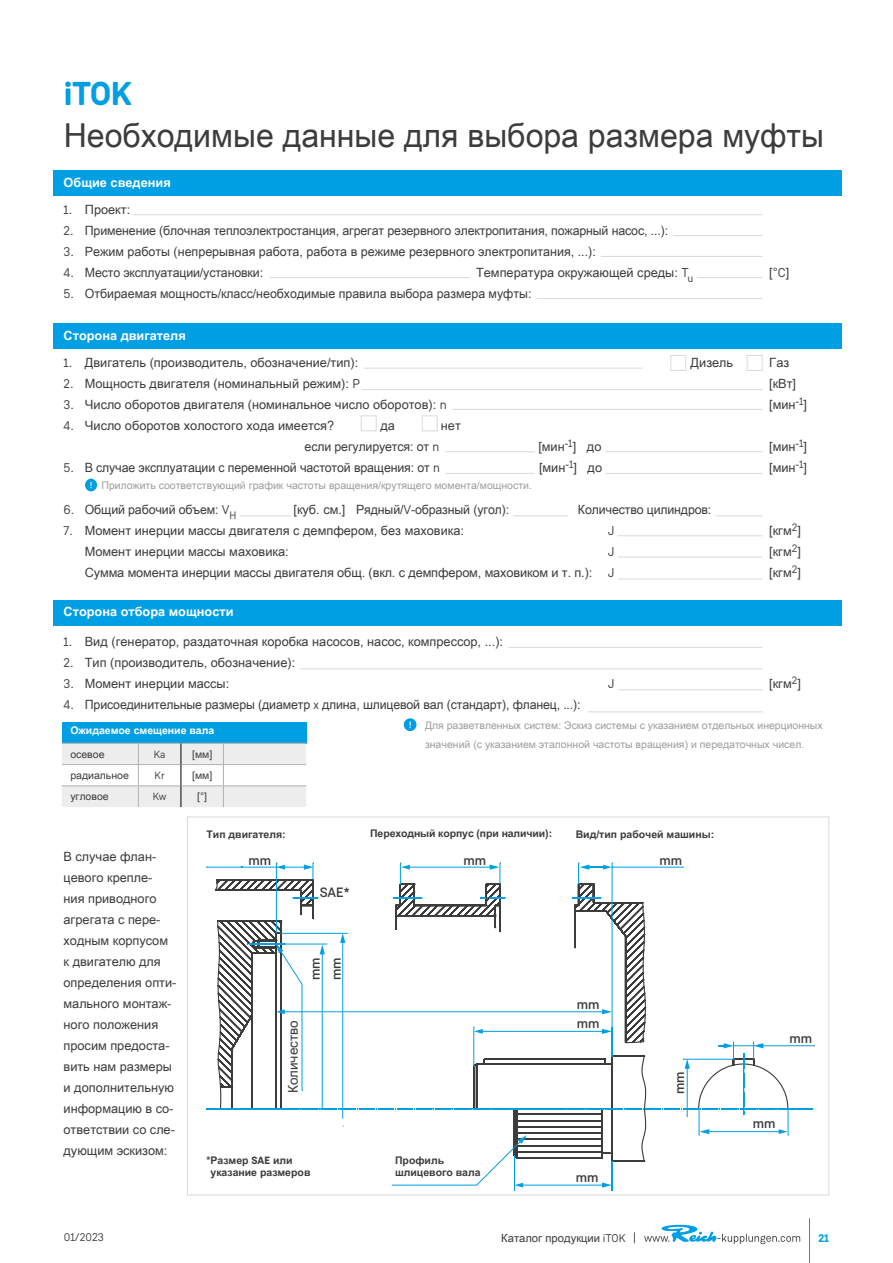
<style>
.page{position:relative;width:893px;height:1263px;background:#fff}
.page>*{position:absolute;margin:0;border:0;box-sizing:border-box;transform-origin:0 0}
.t1{font:33px "Arial Unicode MS";color:#3c3c3b}
.t2{font:700 33px "Weissenhof Grotesk";color:#009fe3}
.t3{font:500 13.5px/20.9px "Weissenhof Grotesk";color:#3c3c3b}
.t4{font:13.5px "Arial Unicode MS";color:#3c3c3b}
.t5{font:12.75px/21px "Arial Unicode MS";color:#3c3c3b}
.t6{font:700 12.75px "Arial Unicode MS";color:#fff}
.t7{font:12.75px "Weissenhof Grotesk";color:#3c3c3b}
.t8{font:11.25px "Arial Unicode MS";color:#3c3c3b}
.t9{font:11.25px "Weissenhof Grotesk";color:#3c3c3b}
.t10{font:700 11.25px "Weissenhof Grotesk";color:#009fe3}
.t11{font:10.5px/19.5px "Arial Unicode MS";color:#9d9d9c}
.t12{font:700 10.5px/12.6px "Arial Unicode MS";color:#3c3c3b}
.t13{font:10.5px "Arial Unicode MS";color:#3c3c3b}
.t14{font:700 10.5px "Arial Unicode MS";color:#fff}
.t15{font:10.5px "Weissenhof Grotesk";color:#3c3c3b}
.s1{font-family:"Weissenhof Grotesk"}
</style>
<div class="page">
<hr style="left:809px;top:1218px;width:1px;height:45px;background:#009fe3">
<svg style="left:644px;top:1224px;width:156px;height:20px"></svg>
<div style="left:54px;top:170px;width:788px;height:25px;background:#009fe3"></div>
<div style="left:54px;top:324px;width:788px;height:25px;background:#009fe3"></div>
<div style="left:54px;top:600px;width:788px;height:26px;background:#009fe3"></div>
<svg style="left:404px;top:718px;width:12px;height:13px"></svg>
<hr style="left:588px;top:711px;width:174px;height:1px;background:#dadada">
<hr style="left:240px;top:515px;width:51px;height:1px;background:#dadada">
<hr style="left:513px;top:515px;width:55px;height:1px;background:#dadada">
<hr style="left:716px;top:515px;width:46px;height:1px;background:#dadada">
<hr style="left:364px;top:368px;width:278px;height:1px;background:#dadada">
<hr style="left:133px;top:214px;width:629px;height:1px;background:#dadada">
<hr style="left:618px;top:535px;width:144px;height:1px;background:#dadada">
<hr style="left:618px;top:557px;width:144px;height:1px;background:#dadada">
<hr style="left:618px;top:579px;width:144px;height:1px;background:#dadada">
<hr style="left:618px;top:689px;width:144px;height:1px;background:#dadada">
<hr style="left:673px;top:235px;width:89px;height:1px;background:#dadada">
<hr style="left:601px;top:256px;width:161px;height:1px;background:#dadada">
<hr style="left:452px;top:409px;width:311px;height:1px;background:#dadada">
<hr style="left:445px;top:451px;width:90px;height:1px;background:#dadada">
<hr style="left:445px;top:473px;width:90px;height:1px;background:#dadada">
<hr style="left:270px;top:277px;width:200px;height:1px;background:#dadada">
<hr style="left:697px;top:277px;width:65px;height:1px;background:#dadada">
<hr style="left:508px;top:647px;width:254px;height:1px;background:#dadada">
<hr style="left:300px;top:668px;width:462px;height:1px;background:#dadada">
<hr style="left:536px;top:298px;width:226px;height:1px;background:#dadada">
<div style="left:670px;top:355px;width:16px;height:16px;border:1px solid #dadada"></div>
<div style="left:747px;top:355px;width:15px;height:16px;border:1px solid #dadada"></div>
<div style="left:422px;top:415px;width:16px;height:16px;border:1px solid #dadada"></div>
<div style="left:361px;top:415px;width:16px;height:16px;border:1px solid #dadada"></div>
<svg style="left:85px;top:479px;width:12px;height:12px"></svg>
<hr style="left:362px;top:389px;width:401px;height:1px;background:#dadada">
<hr style="left:605px;top:451px;width:157px;height:1px;background:#dadada">
<hr style="left:605px;top:473px;width:157px;height:1px;background:#dadada">
<hr style="left:762px;top:1045px;width:52px;height:1px;background:#009fe3">
<svg style="left:206px;top:862px;width:607px;height:328px"></svg>
<div style="left:288px;top:1016px;width:13px;height:77px;background:#fff"></div>
<div style="left:62px;top:722px;width:244px;height:21px;background:#009fe3"></div>
<svg style="left:62px;top:743px;width:244px;height:64px"></svg>
<h1 class="t2" style="left:64px;top:73px;width:70px">iTOK</h1>
<h1 class="t1" style="left:64px;top:111px;width:762px">Необходимые данные для выбора размера муфты</h1>
<p class="t6" style="left:64px;top:173px;width:109px">Общие сведения</p>
<p class="t5" style="left:64px;top:199px;width:68px"><span class="s1">1</span>. Проект:</p>
<p class="t5" style="left:64px;top:220px;width:606px"><span class="s1">2</span>. Применение (блочная теплоэлектростанция, агрегат резервного электропитания, пожарный насос, ...):</p>
<p class="t5" style="left:64px;top:241px;width:534px"><span class="s1">3</span>. Режим работы (непрерывная работа, работа в режиме резервного электропитания, ...):</p>
<p class="t5" style="left:64px;top:262px;width:201px"><span class="s1">4</span>. Место эксплуатации/установки:</p>
<p class="t5" style="left:476px;top:262px;width:219px">Температура окружающей среды: <span class="s1">T</span><sub>u</sub></p>
<p class="t5" style="left:769px;top:262px;width:22px">[°<span class="s1">C</span>]</p>
<p class="t5" style="left:64px;top:283px;width:469px"><span class="s1">5</span>. Отбираемая мощность/класс/необходимые правила выбора размера муфты:</p>
<p class="t6" style="left:64px;top:326px;width:124px">Сторона двигателя</p>
<p class="t5" style="left:64px;top:352px;width:296px"><span class="s1">1</span>. Двигатель (производитель, обозначение/тип):</p>
<p class="t5" style="left:691px;top:352px;width:44px">Дизель</p>
<p class="t5" style="left:769px;top:352px;width:22px">Газ</p>
<p class="t5" style="left:64px;top:373px;width:298px"><span class="s1">2</span>. Мощность двигателя (номинальный режим): <span class="s1">P</span></p>
<p class="t5" style="left:769px;top:373px;width:29px">[кВт]</p>
<p class="t5" style="left:64px;top:394px;width:385px"><span class="s1">3</span>. Число оборотов двигателя (номинальное число оборотов): <span class="s1">n</span></p>
<p class="t5" style="left:769px;top:394px;width:40px">[мин<sup>-</sup><sup>1</sup>]</p>
<p class="t5" style="left:64px;top:415px;width:272px"><span class="s1">4</span>. Число оборотов холостого хода имеется?</p>
<p class="t5" style="left:380px;top:415px;width:16px">да</p>
<p class="t5" style="left:441px;top:415px;width:21px">нет</p>
<p class="t5" style="left:305px;top:436px;width:136px">если регулируется: от <span class="s1">n</span></p>
<p class="t5" style="left:538px;top:436px;width:65px">[мин<sup>-</sup><sup>1</sup>] до</p>
<p class="t5" style="left:769px;top:436px;width:40px">[мин<sup>-</sup><sup>1</sup>]</p>
<p class="t5" style="left:64px;top:457px;width:378px"><span class="s1">5</span>. В случае эксплуатации с переменной частотой вращения: от <span class="s1">n</span></p>
<p class="t5" style="left:539px;top:457px;width:65px">[мин<sup>-</sup><sup>1</sup>] до</p>
<p class="t5" style="left:769px;top:457px;width:40px">[мин<sup>-</sup><sup>1</sup>]</p>
<p class="t11" style="left:102px;top:475px;width:432px">Приложить соответствующий график частоты вращения/крутящего момента/мощности.</p>
<p class="t5" style="left:64px;top:499px;width:174px"><span class="s1">6</span>. Общий рабочий объем: <span class="s1">V</span><sub>H</sub></p>
<p class="t5" style="left:293px;top:499px;width:217px">[куб. см.] Рядный/<span class="s1">V</span>-образный (угол):</p>
<p class="t5" style="left:578px;top:499px;width:135px">Количество цилиндров:</p>
<p class="t5" style="left:64px;top:520px;width:402px"><span class="s1">7</span>. Момент инерции массы двигателя с демпфером, без маховика:</p>
<p class="t7" style="left:608px;top:523px;width:8px">J</p>
<p class="t5" style="left:769px;top:520px;width:33px">[кгм<sup>2</sup>]</p>
<p class="t5" style="left:85px;top:541px;width:205px">Момент инерции массы маховика:</p>
<p class="t7" style="left:608px;top:544px;width:8px">J</p>
<p class="t5" style="left:769px;top:541px;width:33px">[кгм<sup>2</sup>]</p>
<p class="t5" style="left:85px;top:562px;width:531px">Сумма момента инерции массы двигателя общ. (вкл. с демпфером, маховиком и т. п.): <span class="s1">J</span></p>
<p class="t5" style="left:769px;top:562px;width:33px">[кгм<sup>2</sup>]</p>
<p class="t6" style="left:64px;top:602px;width:171px">Сторона отбора мощности</p>
<p class="t5" style="left:64px;top:631px;width:441px"><span class="s1">1</span>. Вид (генератор, раздаточная коробка насосов, насос, компрессор, ...):</p>
<p class="t5" style="left:64px;top:652px;width:233px"><span class="s1">2</span>. Тип (производитель, обозначение):</p>
<p class="t5" style="left:64px;top:673px;width:167px"><span class="s1">3</span>. Момент инерции массы:</p>
<p class="t7" style="left:608px;top:676px;width:8px">J</p>
<p class="t5" style="left:769px;top:673px;width:33px">[кгм<sup>2</sup>]</p>
<p class="t5" style="left:64px;top:694px;width:519px"><span class="s1">4</span>. Присоединительные размеры (диаметр <span class="s1">x</span> длина, шлицевой вал (стандарт), фланец, ...):</p>
<p class="t11" style="left:425px;top:715px;width:399px">Для разветвленных систем: Эскиз системы с указанием отдельных инерционных значений (с указанием эталонной частоты вращения) и передаточных чисел.</p>
<p class="t14" style="left:70px;top:722px;width:145px">Ожидаемое смещение вала</p>
<p class="t13" style="left:70px;top:746px;width:36px">осевое</p>
<p class="t15" style="left:154px;top:748px;width:13px">Ka</p>
<p class="t13" style="left:192px;top:746px;width:22px">[мм]</p>
<p class="t13" style="left:70px;top:768px;width:60px">радиальное</p>
<p class="t15" style="left:155px;top:769px;width:12px">Kr</p>
<p class="t13" style="left:192px;top:768px;width:22px">[мм]</p>
<p class="t13" style="left:70px;top:789px;width:40px">угловое</p>
<p class="t15" style="left:153px;top:790px;width:15px">Kw</p>
<p class="t13" style="left:197px;top:789px;width:12px">[°]</p>
<p class="t5" style="left:64px;top:846px;width:114px">В случае флан&shy;цевого крепле&shy;ния приводного агрегата с пере&shy;ходным корпусом к двигателю для определения опти&shy;мального монтаж&shy;ного положения просим предоста&shy;вить нам размеры и дополнительную информацию в со&shy;ответствии со сле&shy;дующим эскизом:</p>
<p class="t9" style="left:64px;top:1230px;width:42px">01/2023</p>
<p class="t12" style="left:206px;top:828px;width:81px">Тип двигателя:</p>
<p class="t12" style="left:370px;top:827px;width:183px">Переходный корпус (при наличии):</p>
<p class="t12" style="left:576px;top:828px;width:140px">Вид/тип рабочей машины:</p>
<p class="t3" style="left:248px;top:849px;width:24px">mm</p>
<p class="t3" style="left:320px;top:882px;width:31px">SAE*</p>
<p class="t3" style="left:305px;top:980px;width:24px;rotate:-90deg">mm mm</p>
<p class="t4" style="left:283px;top:1093px;width:74px;rotate:-90deg">Количество</p>
<p class="t3" style="left:283px;top:1086px;width:41px;rotate:-90deg">Anzahl</p>
<p class="t3" style="left:463px;top:849px;width:24px">mm</p>
<p class="t3" style="left:659px;top:849px;width:24px">mm</p>
<p class="t3" style="left:577px;top:993px;width:24px">mm</p>
<p class="t3" style="left:577px;top:1013px;width:24px">mm</p>
<p class="t3" style="left:669px;top:1094px;width:24px;rotate:-90deg">mm</p>
<p class="t12" style="left:211px;top:1154px;width:101px;text-indent:-4px">*Размер <span class="s1">SAE</span> или указание размеров</p>
<p class="t12" style="left:395px;top:1154px;width:87px">Профиль шлицевого вала</p>
<p class="t3" style="left:576px;top:1167px;width:24px">mm</p>
<p class="t3" style="left:789px;top:1028px;width:24px">mm</p>
<p class="t3" style="left:753px;top:1113px;width:24px">mm</p>
<p class="t8" style="left:501px;top:1229px;width:126px">Каталог продукции <span class="s1">iTOK</span></p>
<p class="t10" style="left:818px;top:1231px;width:12px">21</p>
</div>
